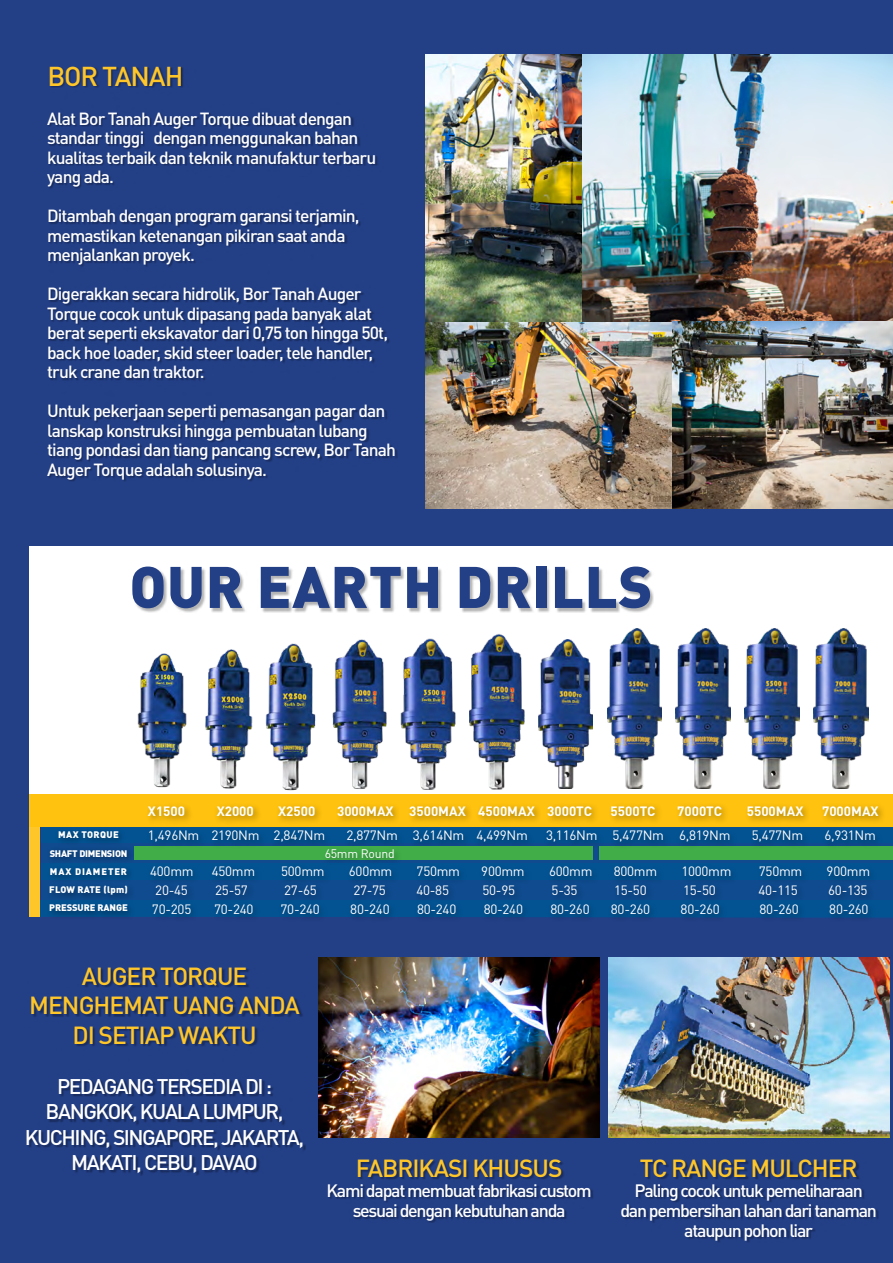
<style>
.page{position:relative;width:893px;height:1263px;background:#233f86}
.page>*{position:absolute;margin:0;border:0;box-sizing:border-box;transform-origin:0 0}
.t1{font:900 57.6px "DIN Pro";letter-spacing:.01em;color:#233f86}
.t2{font:500 27px "DIN Pro";letter-spacing:-.04em;color:#ffc629}
.t3{font:500 24.45px/29.4px "DIN Pro";letter-spacing:-.04em;color:#ffc629;text-align:center}
.t4{font:500 21px/25.2px "DIN Pro";letter-spacing:-.07em;color:#fff;text-align:center}
.t5{font:500 17.7px/20px "DIN Pro";letter-spacing:-.07em;color:#fff;text-align:center}
.t6{font:500 17.4px/19.5px "DIN Pro";letter-spacing:-.05em;color:#fff}
.t7{font:13.35px "DIN Pro";letter-spacing:-.02em;color:#fff}
.t8{font:700 13.35px "DIN Pro";color:#fff}
.t9{font:12.3px "DIN Pro";letter-spacing:-.02em;color:#fff}
.t10{font:900 9.45px/18.1px "DIN Pro";letter-spacing:-.01em;color:#fff;text-align:center}
</style>
<div class="page">
<div style="left:49px;top:67px;width:349px;height:415px;background:#000;opacity:.3"></div>
<img style="left:426px;top:321px;width:246px;height:188px">
<img style="left:426px;top:54px;width:467px;height:267px">
<img style="left:672px;top:321px;width:221px;height:188px">
<img style="left:608px;top:957px;width:281px;height:180px">
<div style="left:623px;top:1160px;width:256px;height:82px;background:#000;opacity:.3"></div>
<svg style="left:42px;top:842px;width:851px;height:75px;fill:#0f4b8e"></svg>
<div style="left:40px;top:900px;width:853px;height:16px;background:#005695"></div>
<div style="left:41px;top:864px;width:852px;height:16px;background:#005695"></div>
<div style="left:41px;top:826px;width:852px;height:16px;background:#005695"></div>
<div style="left:29px;top:826px;width:11px;height:90px;background:#ffc629"></div>
<div style="left:29px;top:589px;width:864px;height:238px;background:#ffc20e"></div>
<div style="left:29px;top:546px;width:864px;height:247px;background:#fff"></div>
<img style="left:332px;top:639px;width:54px;height:150px">
<img style="left:538px;top:639px;width:55px;height:149px">
<img style="left:400px;top:638px;width:55px;height:152px">
<img style="left:469px;top:634px;width:55px;height:156px">
<img style="left:745px;top:628px;width:54px;height:161px">
<img style="left:607px;top:628px;width:55px;height:161px">
<img style="left:814px;top:628px;width:54px;height:161px">
<img style="left:676px;top:628px;width:55px;height:161px">
<img style="left:265px;top:643px;width:51px;height:148px">
<div style="left:275px;top:802px;width:618px;height:23px;background:#000;opacity:.38"></div>
<div style="left:281px;top:881px;width:612px;height:23px;background:#0e498b"></div>
<div style="left:599px;top:846px;width:294px;height:13px;background:#41ad49"></div>
<div style="left:271px;top:827px;width:622px;height:23px;background:#000;opacity:.38"></div>
<div style="left:278px;top:863px;width:615px;height:22px;background:#000;opacity:.38"></div>
<div style="left:277px;top:900px;width:616px;height:23px;background:#000;opacity:.38"></div>
<div style="left:46px;top:827px;width:90px;height:93px;background:#000;opacity:.38"></div>
<div style="left:134px;top:846px;width:459px;height:13px;background:#41ad49"></div>
<div style="left:322px;top:845px;width:80px;height:20px;background:#000;opacity:.38"></div>
<div style="left:134px;top:567px;width:520px;height:46px;background:#000;opacity:.3"></div>
<img style="left:205px;top:649px;width:48px;height:140px">
<img style="left:137px;top:653px;width:50px;height:135px">
<div style="left:145px;top:802px;width:48px;height:22px;background:#000;opacity:.38"></div>
<div style="left:146px;top:827px;width:121px;height:23px;background:#000;opacity:.38"></div>
<div style="left:147px;top:863px;width:116px;height:22px;background:#024e8c"></div>
<div style="left:153px;top:881px;width:103px;height:23px;background:#0e488a"></div>
<div style="left:149px;top:900px;width:112px;height:23px;background:#000;opacity:.38"></div>
<div style="left:213px;top:802px;width:49px;height:22px;background:#000;opacity:.38"></div>
<img style="left:319px;top:957px;width:280px;height:180px">
<div style="left:329px;top:1160px;width:264px;height:63px;background:#000;opacity:.3"></div>
<div style="left:28px;top:968px;width:278px;height:208px;background:#000;opacity:.3"></div>
<h2 class="t2" style="left:47px;top:57px;width:137px">BOR TANAH</h2>
<p class="t6" style="left:47px;top:108px;width:331px">Alat Bor Tanah Auger Torque dibuat dengan standar tinggi dengan menggunakan bahan kualitas terbaik dan teknik manufaktur terbaru yang ada.</p>
<p class="t6" style="left:47px;top:205px;width:314px">Ditambah dengan program garansi terjamin, memastikan ketenangan pikiran saat anda menjalankan proyek.</p>
<p class="t6" style="left:47px;top:283px;width:342px">Digerakkan secara hidrolik, Bor Tanah Auger Torque cocok untuk dipasang pada banyak alat berat seperti ekskavator dari 0,75 ton hingga 50t, back hoe loader, skid steer loader, tele handler, truk crane dan traktor.</p>
<p class="t6" style="left:47px;top:400px;width:350px">Untuk pekerjaan seperti pemasangan pagar dan lanskap konstruksi hingga pembuatan lubang tiang pondasi dan tiang pancang screw, Bor Tanah Auger Torque adalah solusinya.</p>
<h1 class="t1" style="left:130px;top:548px;width:525px">OUR EARTH DRILLS</h1>
<p class="t10" style="left:49px;top:825px;width:80px">MAX TORQUE<br>SHAFT DIMENSION<br>MAX DIAMETER<br>FLOW RATE (lpm)<br>PRESSURE RANGE</p>
<p class="t8" style="left:217px;top:802px;width:39px">X2000</p>
<p class="t8" style="left:148px;top:802px;width:39px">X1500</p>
<p class="t7" style="left:148px;top:826px;width:113px">1,496Nm 2190Nm</p>
<p class="t7" style="left:150px;top:862px;width:45px">400mm</p>
<p class="t7" style="left:212px;top:862px;width:45px">450mm</p>
<p class="t7" style="left:155px;top:881px;width:34px">20-45</p>
<p class="t7" style="left:215px;top:881px;width:34px">25-57</p>
<p class="t7" style="left:152px;top:900px;width:41px">70-205</p>
<p class="t7" style="left:214px;top:900px;width:41px">70-240</p>
<p class="t8" style="left:278px;top:802px;width:39px">X2500</p>
<p class="t8" style="left:337px;top:802px;width:256px">3000MAX 3500MAX 4500MAX 3000TC</p>
<p class="t8" style="left:611px;top:802px;width:46px">5500TC</p>
<p class="t8" style="left:677px;top:802px;width:46px">7000TC</p>
<p class="t8" style="left:747px;top:802px;width:58px">5500MAX</p>
<p class="t8" style="left:822px;top:802px;width:58px">7000MAX</p>
<p class="t7" style="left:274px;top:826px;width:53px">2,847Nm</p>
<p class="t7" style="left:346px;top:826px;width:183px">2,877Nm 3,614Nm 4,499Nm</p>
<p class="t7" style="left:546px;top:826px;width:186px">3,116Nm 5,477Nm 6,819Nm</p>
<p class="t7" style="left:752px;top:826px;width:53px">5,477Nm</p>
<p class="t7" style="left:824px;top:826px;width:53px">6,931Nm</p>
<p class="t7" style="left:281px;top:862px;width:45px">500mm</p>
<p class="t7" style="left:349px;top:862px;width:45px">600mm</p>
<p class="t7" style="left:417px;top:862px;width:45px">750mm</p>
<p class="t7" style="left:481px;top:862px;width:45px">900mm</p>
<p class="t7" style="left:549px;top:862px;width:45px">600mm</p>
<p class="t7" style="left:614px;top:862px;width:45px">800mm</p>
<p class="t7" style="left:681px;top:862px;width:52px">1000mm</p>
<p class="t7" style="left:759px;top:862px;width:45px">750mm</p>
<p class="t7" style="left:827px;top:862px;width:45px">900mm</p>
<p class="t7" style="left:281px;top:900px;width:41px">70-240</p>
<p class="t7" style="left:350px;top:900px;width:41px">80-240</p>
<p class="t7" style="left:417px;top:900px;width:41px">80-240</p>
<p class="t7" style="left:484px;top:900px;width:41px">80-240</p>
<p class="t7" style="left:550px;top:900px;width:41px">80-260</p>
<p class="t7" style="left:611px;top:900px;width:41px">80-260</p>
<p class="t7" style="left:681px;top:900px;width:41px">80-260</p>
<p class="t7" style="left:759px;top:900px;width:41px">80-260</p>
<p class="t7" style="left:829px;top:900px;width:41px">80-260</p>
<p class="t9" style="left:325px;top:845px;width:72px">65mm Round</p>
<p class="t7" style="left:284px;top:881px;width:34px">27-65</p>
<p class="t7" style="left:353px;top:881px;width:34px">27-75</p>
<p class="t7" style="left:416px;top:881px;width:34px">40-85</p>
<p class="t7" style="left:482px;top:881px;width:34px">50-95</p>
<p class="t7" style="left:552px;top:881px;width:27px">5-35</p>
<p class="t7" style="left:614px;top:881px;width:34px">15-50</p>
<p class="t7" style="left:683px;top:881px;width:34px">15-50</p>
<p class="t7" style="left:758px;top:881px;width:41px">40-115</p>
<p class="t7" style="left:828px;top:881px;width:41px">60-135</p>
<h3 class="t3" style="left:29px;top:960px;width:272px">AUGER TORQUE<br>MENGHEMAT UANG ANDA<br>DI SETIAP WAKTU</h3>
<p class="t4" style="left:25px;top:1073px;width:281px">PEDAGANG TERSEDIA DI :<br>BANGKOK, KUALA LUMPUR,<br>KUCHING, SINGAPORE, JAKARTA,<br>MAKATI, CEBU, DAVAO</p>
<h3 class="t3" style="left:356px;top:1152px;width:208px">FABRIKASI KHUSUS</h3>
<p class="t5" style="left:327px;top:1180px;width:267px">Kami dapat membuat fabrikasi custom sesuai dengan kebutuhan anda</p>
<h3 class="t3" style="left:640px;top:1152px;width:219px">TC RANGE MULCHER</h3>
<p class="t5" style="left:620px;top:1180px;width:258px">Paling cocok untuk pemeliharaan dan pembersihan lahan dari tanaman ataupun pohon liar</p>
</div>
